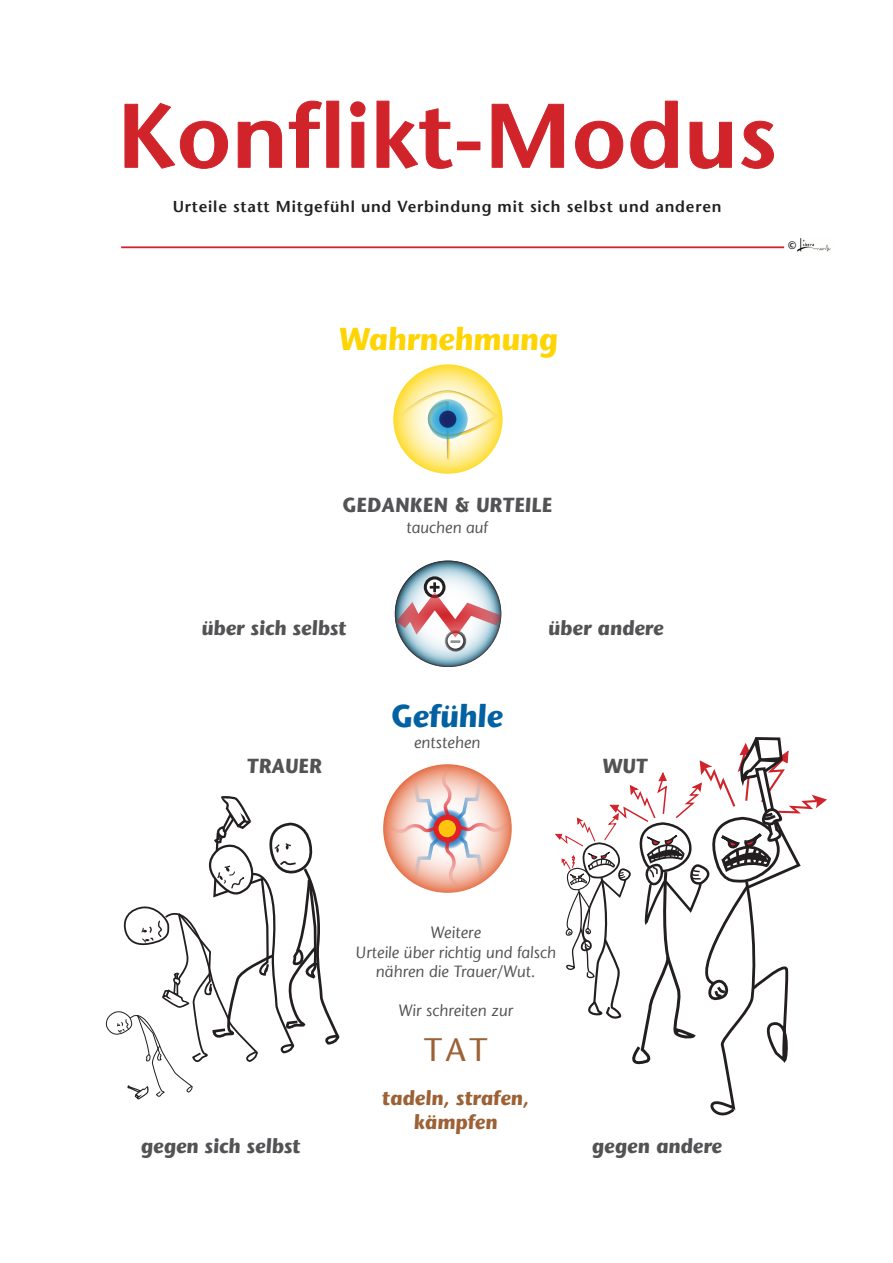
<style>
.page{position:relative;width:893px;height:1263px;background:#fff}
.page>*{position:absolute;margin:0;border:0;box-sizing:border-box;transform-origin:0 0}
.t1{font:600 90px "Stone Sans LT";letter-spacing:.01em;color:#d1232a}
.t2{font:32.4px "Stone Sans";color:#9c6236}
.t3{font:italic 700 31.5px "Stone Sans LT";color:#fed503}
.t4{font:italic 700 31.5px "Stone Sans LT";color:#0161a2}
.t5{font:italic 700 20.25px "Stone Sans LT";color:#535355}
.t6{font:italic 700 20.25px "Stone Sans LT";color:#9c6236}
.t7{font:italic 16.2px "Stone Sans";color:#535355}
.t8{font:600 15.75px "Stone Sans";letter-spacing:.05em;color:#231f20}
.t9{font:600 10.8px "Stone Sans";color:#231f20}
</style>
<div class="page">
<svg style="left:399px;top:389px;width:101px;height:71px"></svg>
<svg style="left:396px;top:367px;width:104px;height:104px;background:#e2e0a2"></svg>
<div style="left:393px;top:364px;width:110px;height:110px;border:5px solid #fed503;border-radius:50%"></div>
<svg style="left:124px;top:103px;width:104px;height:66px"></svg>
<svg style="left:237px;top:120px;width:45px;height:48px"></svg>
<svg style="left:288px;top:100px;width:52px;height:68px"></svg>
<svg style="left:350px;top:101px;width:16px;height:67px"></svg>
<svg style="left:376px;top:100px;width:77px;height:69px"></svg>
<div style="left:457px;top:142px;width:23px;height:8px;border:1px solid #d1232a"></div>
<svg style="left:491px;top:103px;width:73px;height:65px"></svg>
<svg style="left:575px;top:120px;width:49px;height:49px"></svg>
<svg style="left:630px;top:100px;width:48px;height:69px"></svg>
<svg style="left:689px;top:121px;width:43px;height:48px"></svg>
<svg style="left:741px;top:120px;width:33px;height:49px"></svg>
<hr style="left:121px;top:246px;width:663px;height:2px;background:#d1232a">
<img style="left:797px;top:238px;width:34px;height:14px">
<svg style="left:395px;top:561px;width:106px;height:105px;background:#93b5c2"></svg>
<svg style="left:425px;top:578px;width:19px;height:19px"></svg>
<div style="left:423px;top:576px;width:23px;height:22px;border:3px solid #231f20;border-radius:50%"></div>
<svg style="left:446px;top:631px;width:19px;height:19px"></svg>
<div style="left:444px;top:630px;width:23px;height:22px;border:3px solid #231f20;border-radius:50%"></div>
<svg style="left:395px;top:582px;width:107px;height:61px"></svg>
<svg style="left:385px;top:765px;width:125px;height:124px"></svg>
<div style="left:433px;top:815px;width:28px;height:27px;background:#df2027;border-radius:50%"></div>
<div style="left:438px;top:820px;width:18px;height:17px;background:#fec40e;border-radius:50%"></div>
<svg style="left:105px;top:796px;width:235px;height:304px"></svg>
<svg style="left:555px;top:737px;width:272px;height:379px"></svg>
<p class="t1" style="left:117px;top:82px;width:661px">Konflikt-Modus</p>
<p class="t8" style="left:173px;top:197px;width:550px">Urteile statt Mitgefühl und Verbindung mit sich selbst und anderen</p>
<p class="t9" style="left:788px;top:239px;width:10px">©</p>
<p class="t3" style="left:339px;top:321px;width:221px">Wahrnehmung</p>
<p class="t5" style="left:342px;top:493px;width:211px">GEDANKEN &amp; URTEILE</p>
<p class="t7" style="left:406px;top:518px;width:83px">tauchen auf</p>
<p class="t5" style="left:202px;top:616px;width:147px">über sich selbst</p>
<p class="t5" style="left:548px;top:616px;width:117px">über andere</p>
<p class="t4" style="left:391px;top:697px;width:114px">Gefühle</p>
<p class="t7" style="left:414px;top:733px;width:70px">entstehen</p>
<p class="t5" style="left:247px;top:753px;width:77px">TRAUER</p>
<p class="t5" style="left:602px;top:753px;width:47px">WUT</p>
<p class="t7" style="left:430px;top:923px;width:52px">Weitere</p>
<p class="t7" style="left:356px;top:942px;width:204px">Urteile über richtig und falsch</p>
<p class="t7" style="left:376px;top:962px;width:164px">nähren die Trauer/Wut.</p>
<p class="t7" style="left:399px;top:1001px;width:116px">Wir schreiten zur</p>
<p class="t2" style="left:424px;top:1030px;width:65px">TAT</p>
<p class="t6" style="left:382px;top:1085px;width:152px">tadeln, strafen,</p>
<p class="t6" style="left:414px;top:1110px;width:88px">kämpfen</p>
<p class="t5" style="left:141px;top:1134px;width:161px">gegen sich selbst</p>
<p class="t5" style="left:592px;top:1134px;width:132px">gegen andere</p>
</div>
